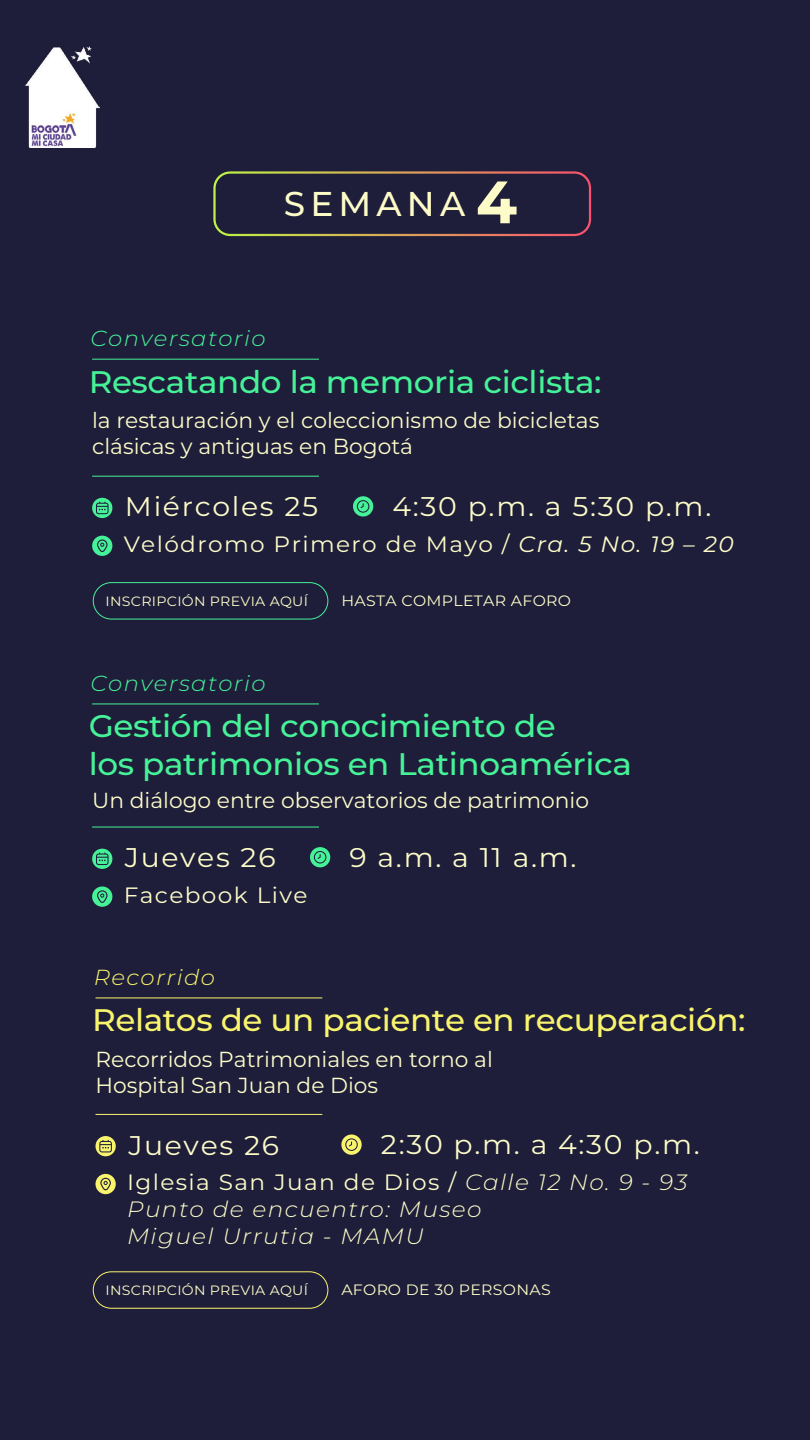
<style>
.page{position:relative;width:810px;height:1440px;background:#1e1e3a}
.page>*{position:absolute;margin:0;border:0;box-sizing:border-box;transform-origin:0 0}
.t1{font:100 34.35px "Montserrat";letter-spacing:.15em;color:#fdfcc9}
.t2{font:100 31.12px/37.3px "Montserrat";letter-spacing:-.01em;color:#46f298;scale:1.05 1}
.t3{font:100 31.12px "Montserrat";letter-spacing:-.01em;color:#f9f46d;scale:1.05 1}
.t4{font:100 27px "Montserrat";letter-spacing:.06em;color:#fdfcc9;scale:1.05 1}
.t5{font:italic 100 22.2px/26.6px "Montserrat";letter-spacing:.06em;color:#fdfcc9;scale:1.05 1}
.t6{font:100 22.2px "Montserrat";letter-spacing:.06em;color:#fdfcc9;scale:1.05 1}
.t7{font:100 21.75px/26.1px "Montserrat";color:#fdfcc9}
.t8{font:italic 100 21.75px "Montserrat";letter-spacing:.06em;color:#46f298;scale:1.05 1}
.t9{font:italic 100 21.75px "Montserrat";letter-spacing:.06em;color:#f9f46d;scale:1.05 1}
.t10{font:100 15px "Montserrat";letter-spacing:.02em;color:#fdfcc9;scale:1.05 1}
.t11{font:100 13.5px "Montserrat";letter-spacing:.02em;color:#fdfcc9;scale:1.05 1}
.s1{font-size:59.7px}
.s2{font-style:italic}
.s3{font-style:normal}
</style>
<div class="page">
<img style="left:25px;top:47px;width:74px;height:101px">
<div style="left:213px;top:171px;width:378px;height:65px;border:2px solid #fff;border-radius:16px"></div>
<hr style="left:92px;top:704px;width:227px;height:1px;background:#46f298">
<hr style="left:92px;top:827px;width:227px;height:1px;background:#46f298">
<div style="left:92px;top:849px;width:20px;height:20px;background:#46f298;border-radius:50%"></div>
<svg style="left:96px;top:852px;width:13px;height:13px"></svg>
<div style="left:92px;top:886px;width:20px;height:21px;background:#46f298;border-radius:50%"></div>
<svg style="left:97px;top:890px;width:11px;height:13px"></svg>
<div style="left:310px;top:847px;width:20px;height:20px;background:#46f298;border-radius:50%"></div>
<svg style="left:314px;top:851px;width:12px;height:13px"></svg>
<hr style="left:95px;top:998px;width:227px;height:1px;background:#f9f46d">
<hr style="left:95px;top:1114px;width:227px;height:1px;background:#f9f46d">
<svg style="left:95px;top:1136px;width:21px;height:20px"></svg>
<svg style="left:99px;top:1140px;width:13px;height:12px"></svg>
<div style="left:95px;top:1174px;width:21px;height:20px;background:#f9f46d;border-radius:50%"></div>
<svg style="left:100px;top:1178px;width:11px;height:12px"></svg>
<div style="left:341px;top:1135px;width:21px;height:20px;background:#f9f46d;border-radius:50%"></div>
<svg style="left:345px;top:1138px;width:13px;height:13px"></svg>
<div style="left:93px;top:1271px;width:235px;height:38px;border:1px solid #f9f46d;border-radius:18px"></div>
<hr style="left:92px;top:359px;width:227px;height:1px;background:#46f298">
<hr style="left:92px;top:476px;width:227px;height:1px;background:#46f298">
<svg style="left:92px;top:498px;width:20px;height:20px"></svg>
<svg style="left:96px;top:502px;width:13px;height:12px"></svg>
<div style="left:92px;top:536px;width:20px;height:20px;background:#46f298;border-radius:50%"></div>
<svg style="left:97px;top:539px;width:11px;height:13px"></svg>
<svg style="left:353px;top:496px;width:20px;height:21px"></svg>
<svg style="left:357px;top:500px;width:12px;height:13px"></svg>
<div style="left:93px;top:582px;width:235px;height:37px;border:1px solid #46f298;border-radius:18px"></div>
<h1 class="t1" style="left:284px;top:181px;width:235px">SEMANA <span class="s1">4</span></h1>
<p class="t8" style="left:91px;top:324px;width:168px">Conversatorio</p>
<h2 class="t2" style="left:89px;top:362px;width:490px">Rescatando la memoria ciclista:</h2>
<p class="t7" style="left:92px;top:407px;width:509px">la restauración y el coleccionismo de bicicletas clásicas y antiguas en Bogotá</p>
<p class="t4" style="left:125px;top:489px;width:186px">Miércoles 25</p>
<p class="t4" style="left:393px;top:488px;width:305px">4:30 p.m. a 5:30 p.m.</p>
<p class="t6" style="left:124px;top:529px;width:583px">Velódromo Primero de Mayo / <span class="s2">Cra. 5 No. 19 – 20</span></p>
<p class="t11" style="left:106px;top:592px;width:194px">INSCRIPCIÓN PREVIA AQUÍ</p>
<p class="t10" style="left:341px;top:591px;width:220px">HASTA COMPLETAR AFORO</p>
<p class="t8" style="left:91px;top:669px;width:168px">Conversatorio</p>
<h2 class="t2" style="left:89px;top:707px;width:519px">Gestión del conocimiento de<br>los patrimonios en Latinoamérica</h2>
<p class="t7" style="left:92px;top:786px;width:498px">Un diálogo entre observatorios de patrimonio</p>
<p class="t4" style="left:125px;top:840px;width:145px">Jueves 26</p>
<p class="t4" style="left:350px;top:839px;width:218px">9 a.m. a 11 a.m.</p>
<p class="t6" style="left:124px;top:880px;width:177px">Facebook Live</p>
<p class="t9" style="left:94px;top:963px;width:117px">Recorrido</p>
<h2 class="t3" style="left:92px;top:1000px;width:624px">Relatos de un paciente en recuperación:</h2>
<p class="t7" style="left:95px;top:1045px;width:399px">Recorridos Patrimoniales en torno al<br>Hospital San Juan de Dios</p>
<p class="t4" style="left:128px;top:1127px;width:145px">Jueves 26</p>
<p class="t4" style="left:381px;top:1127px;width:305px">2:30 p.m. a 4:30 p.m.</p>
<p class="t5" style="left:127px;top:1169px;width:535px"><span class="s3">Iglesia San Juan de Dios /</span> Calle 12 No. 9 - 93<br>Punto de encuentro: Museo<br>Miguel Urrutia - MAMU</p>
<p class="t11" style="left:106px;top:1281px;width:194px">INSCRIPCIÓN PREVIA AQUÍ</p>
<p class="t10" style="left:341px;top:1280px;width:201px">AFORO DE 30 PERSONAS</p>
</div>
